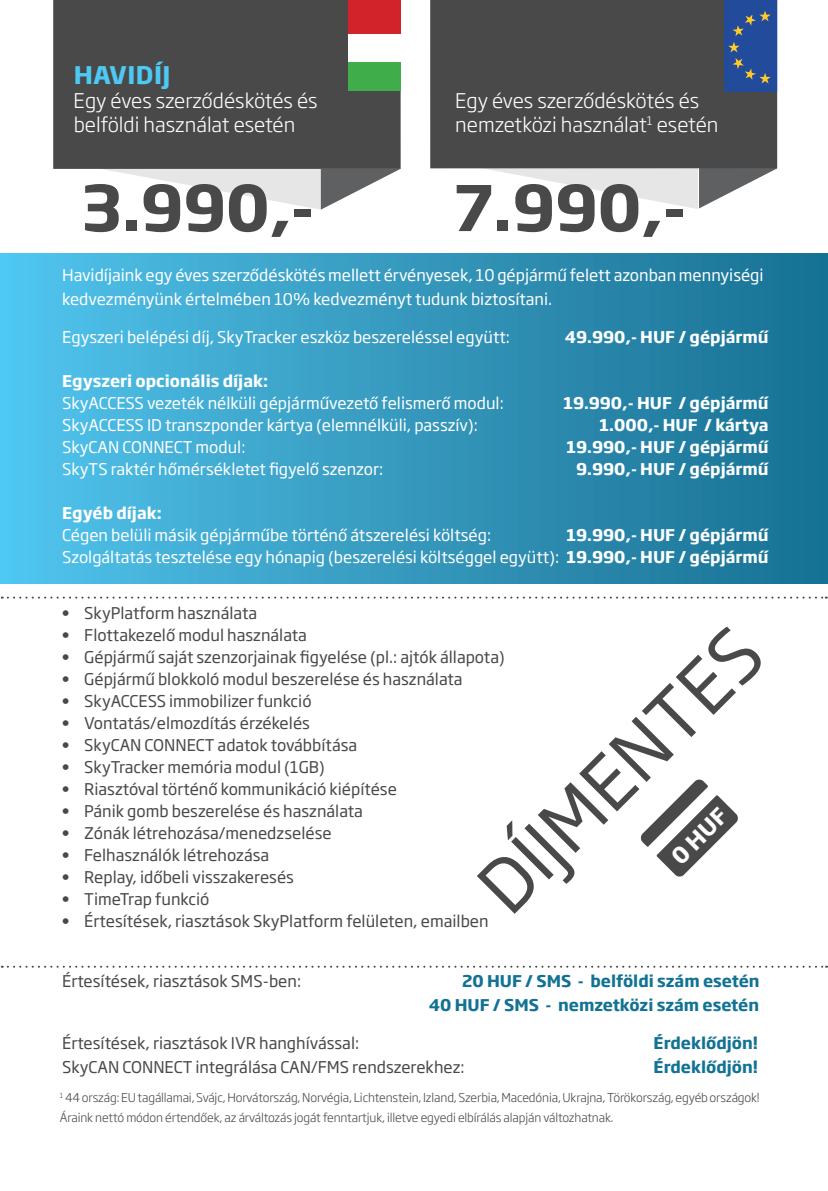
<style>
.page{position:relative;width:828px;height:1191px;background:#fff}
.page>*{position:absolute;margin:0;border:0;box-sizing:border-box;transform-origin:0 0}
.t1{font:72px "Soho Gothic Pro";color:#494949}
.t2{font:700 62px "Soho Gothic Pro";color:#494949}
.t3{font:700 24px "Soho Gothic Pro";color:#4dc9f4}
.t4{font:700 22px "Soho Gothic Pro";color:#fff}
.t5{font:300 20px/24px "Soho Gothic Pro";color:#fff}
.t6{font:16px "Soho Gothic Pro";color:#494949}
.t7{font:16px/22px "Soho Gothic Pro";color:#fff}
.t8{font:700 16px/22px "Soho Gothic Pro";color:#fff;text-align:right}
.t9{font:700 16px/24px "Soho Gothic Pro";color:#127294;text-align:right}
.t10{font:300 12px/20px "Soho Gothic Pro";letter-spacing:-.01em;color:#494949}
</style>
<div class="page">
<svg style="left:103px;top:169px;width:297px;height:41px"></svg>
<div style="left:53px;top:0;width:348px;height:169px;background:#494949"></div>
<div style="left:430px;top:0;width:347px;height:168px;background:#494949"></div>
<div style="left:1px;top:253px;width:826px;height:330px;background:linear-gradient(to right,#52c3ed,#186f91)"></div>
<div style="left:348px;top:0;width:53px;height:34px;background:#d2232a"></div>
<div style="left:348px;top:34px;width:53px;height:28px;background:#fff"></div>
<div style="left:348px;top:62px;width:53px;height:29px;background:#3fad49"></div>
<svg style="left:640px;top:779px;width:98px;height:98px"></svg>
<svg style="left:475px;top:0;width:303px;height:209px"></svg>
<svg style="left:2px;top:965px;width:825px;height:2px"></svg>
<svg style="left:2px;top:596px;width:825px;height:2px"></svg>
<h3 class="t3" style="left:74px;top:56px;width:97px">Havidíj</h3>
<p class="t5" style="left:74px;top:88px;width:246px">Egy éves szerződéskötés és belföldi használat esetén</p>
<p class="t5" style="left:455px;top:87px;width:265px">Egy éves szerződéskötés és nemzetközi használat<sup>1</sup> esetén</p>
<h2 class="t2" style="left:81px;top:159px;width:235px">3.990,-</h2>
<h2 class="t2" style="left:454px;top:159px;width:234px">7.990,-</h2>
<p class="t7" style="left:62px;top:262px;width:703px;line-height:24px">Havidíjaink egy éves szerződéskötés mellett érvényesek, 10 gépjármű felett azonban mennyiségi kedvezményünk értelmében 10% kedvezményt tudunk biztosítani.</p>
<p class="t8" style="left:565px;top:325px;width:205px">49.990,- HUF / gépjármű</p>
<p class="t7" style="left:62px;top:325px;width:449px">Egyszeri belépési díj, SkyTracker eszköz beszereléssel együtt:</p>
<p class="t8" style="left:62px;top:369px;width:207px">Egyszeri opcionális díjak:</p>
<p class="t7" style="left:62px;top:391px;width:443px">SkyACCESS vezeték nélküli gépjárművezető felismerő modul:<br>SkyACCESS ID transzponder kártya (elemnélküli, passzív):<br>SkyCAN CONNECT modul:<br>SkyTS raktér hőmérsékletet figyelő szenzor:</p>
<p class="t8" style="left:62px;top:501px;width:101px">Egyéb díjak:</p>
<p class="t7" style="left:62px;top:523px;width:498px">Cégen belüli másik gépjárműbe történő átszerelési költség:<br>Szolgáltatás tesztelése egy hónapig (beszerelési költséggel együtt):</p>
<p class="t8" style="left:563px;top:391px;width:207px">19.990,- HUF / gépjármű<br>1.000,- HUF / kártya<br>19.990,- HUF / gépjármű<br>9.990,- HUF / gépjármű</p>
<p class="t8" style="left:566px;top:523px;width:204px;text-align:left">19.990,- HUF / gépjármű<br>19.990,- HUF / gépjármű</p>
<p class="t6" style="left:62px;top:601px;width:197px">• SkyPlatform használata</p>
<p class="t6" style="left:62px;top:623px;width:247px">• Flottakezelő modul használata</p>
<p class="t6" style="left:62px;top:645px;width:445px">• Gépjármű saját szenzorjainak figyelése (pl.: ajtók állapota)</p>
<p class="t6" style="left:62px;top:667px;width:402px">• Gépjármű blokkoló modul beszerelése és használata</p>
<p class="t6" style="left:62px;top:689px;width:251px">• SkyACCESS immobilizer funkció</p>
<p class="t6" style="left:62px;top:711px;width:250px">• Vontatás/elmozdítás érzékelés</p>
<p class="t6" style="left:62px;top:733px;width:297px">• SkyCAN CONNECT adatok továbbítása</p>
<p class="t6" style="left:62px;top:755px;width:265px">• SkyTracker memória modul (1GB)</p>
<p class="t6" style="left:62px;top:777px;width:337px">• Riasztóval történő kommunikáció kiépítése</p>
<p class="t6" style="left:62px;top:799px;width:303px">• Pánik gomb beszerelése és használata</p>
<p class="t6" style="left:62px;top:821px;width:271px">• Zónák létrehozása/menedzselése</p>
<p class="t6" style="left:62px;top:843px;width:209px">• Felhasználók létrehozása</p>
<p class="t6" style="left:62px;top:865px;width:234px">• Replay, időbeli visszakeresés</p>
<p class="t6" style="left:62px;top:887px;width:149px">• TimeTrap funkció</p>
<p class="t6" style="left:62px;top:909px;width:428px">• Értesítések, riasztások SkyPlatform felületen, emailben</p>
<h1 class="t1" style="left:452px;top:860px;width:367px;rotate:-45deg">DÍJMENTES</h1>
<h3 class="t4" style="left:663px;top:847px;width:69px;rotate:-45deg">0 HUF</h3>
<p class="t6" style="left:62px;top:968px;width:241px">Értesítések, riasztások SMS-ben:</p>
<p class="t9" style="left:429px;top:968px;width:332px">20 HUF / SMS - belföldi szám esetén<br>40 HUF / SMS - nemzetközi szám esetén</p>
<p class="t6" style="left:62px;top:1030px;width:298px">Értesítések, riasztások IVR hanghívással:</p>
<p class="t9" style="left:653px;top:1030px;width:106px">Érdeklődjön!</p>
<p class="t6" style="left:62px;top:1054px;width:404px">SkyCAN CONNECT integrálása CAN/FMS rendszerekhez:</p>
<p class="t9" style="left:653px;top:1054px;width:106px">Érdeklődjön!</p>
<p class="t10" style="left:60px;top:1086px;width:701px"><sup>1</sup> 44 ország: EU tagállamai, Svájc, Horvátország, Norvégia, Lichtenstein, Izland, Szerbia, Macedónia, Ukrajna, Törökország, egyéb országok!<br>Áraink nettó módon értendőek, az árváltozás jogát fenntartjuk, illetve egyedi elbírálás alapján változhatnak.</p>
</div>
